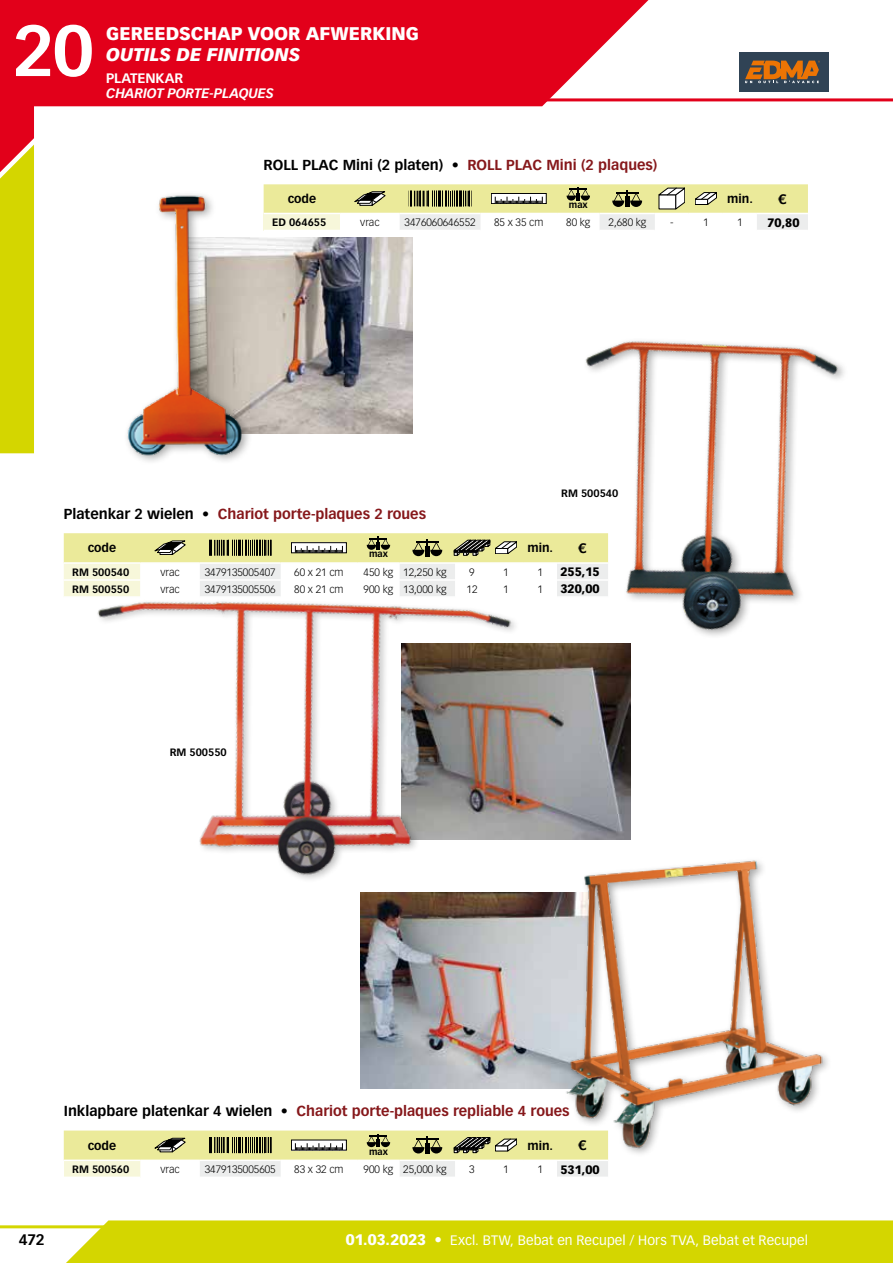
<style>
.page{position:relative;width:893px;height:1263px;background:#fff}
.page>*{position:absolute;margin:0;border:0;box-sizing:border-box;transform-origin:0 0}
.t1{font:700 70.5px "Vectora LT Std";color:#fff}
.t2{font:900 18px "Vectora LT Std";color:#fff}
.t3{font:italic 900 18px "Vectora LT Std";color:#fff}
.t4{font:700 15px "Vectora LT Std";color:#000}
.t5{font:700 14.25px "Vectora LT Std";color:#86181b}
.t6{font:700 14.25px "Vectora LT Std";color:#000}
.t7{font:13.5px "Vectora LT Std";letter-spacing:.005em;color:#fff}
.t8{font:italic 700 13.5px "Vectora LT Std";letter-spacing:-.015em;color:#fff}
.t9{font:700 13.5px "Vectora LT Std";letter-spacing:-.015em;color:#fff}
.t10{font:700 13.5px "Vectora LT Std";color:#000}
.t11{font:700 12px "Vectora LT Std";color:#000}
.t12{font:900 12px "Vectora LT Std";color:#000}
.t13{font:300 10.5px "Vectora LT Std";color:#000}
.t14{font:700 10.5px "Vectora LT Std";color:#000}
.t15{font:700 9px "Vectora LT Std";color:#000}
.s1{color:#86181b}
.s2{color:#000}
.s3{font-weight:900;font-size:15px}
.s4{font-size:15px}
</style>
<div class="page">
<svg style="left:264px;top:184px;width:544px;height:46px"></svg>
<svg style="left:64px;top:1130px;width:544px;height:47px"></svg>
<svg style="left:0;top:0;width:670px;height:106px;background:#e51c33"></svg>
<svg style="left:45px;top:1220px;width:848px;height:43px;background:#d6d810"></svg>
<svg style="left:0;top:32px;width:34px;height:421px;background:#d8980b"></svg>
<hr style="left:0;top:98px;width:893px;height:3px;background:#e2001a">
<hr style="left:0;top:1225px;width:893px;height:3px;background:#d4d600">
<div style="left:739px;top:52px;width:89px;height:39px;background:#304355"></div>
<svg style="left:745px;top:61px;width:75px;height:22px"></svg>
<img style="left:253px;top:237px;width:159px;height:197px">
<img style="left:360px;top:922px;width:195px;height:167px">
<img style="left:569px;top:643px;width:61px;height:197px">
<img style="left:555px;top:860px;width:273px;height:307px">
<img style="left:569px;top:341px;width:275px;height:295px">
<div style="left:123px;top:191px;width:130px;height:275px;background:#000;opacity:.35"></div>
<img style="left:123px;top:191px;width:130px;height:268px">
<img style="left:70px;top:533px;width:499px;height:389px">
<h1 class="t1" style="left:13px;top:8px;width:83px">20</h1>
<h2 class="t2" style="left:106px;top:22px;width:314px">GEREEDSCHAP VOOR AFWERKING</h2>
<h2 class="t3" style="left:106px;top:43px;width:196px">OUTILS DE FINITIONS</h2>
<p class="t9" style="left:106px;top:70px;width:78px">PLATENKAR</p>
<p class="t8" style="left:106px;top:85px;width:169px">CHARIOT PORTE-PLAQUES</p>
<h3 class="t6" style="left:264px;top:156px;width:395px">ROLL PLAC Mini (2 platen) • <span class="s1">ROLL PLAC Mini (2 plaques)</span></h3>
<p class="t11" style="left:288px;top:192px;width:30px">code</p>
<p class="t15" style="left:569px;top:200px;width:20px">max</p>
<p class="t11" style="left:727px;top:192px;width:27px">min.</p>
<p class="t10" style="left:778px;top:191px;width:9px">€</p>
<p class="t14" style="left:272px;top:216px;width:56px">ED 064655</p>
<p class="t13" style="left:360px;top:216px;width:21px">vrac</p>
<p class="t13" style="left:405px;top:216px;width:72px">3476060646552</p>
<p class="t13" style="left:494px;top:216px;width:51px">85 x 35 cm</p>
<p class="t13" style="left:566px;top:216px;width:26px">80 kg</p>
<p class="t13" style="left:609px;top:216px;width:39px">2,680 kg</p>
<p class="t13" style="left:670px;top:216px;width:5px">-</p>
<p class="t13" style="left:703px;top:216px;width:7px">1</p>
<p class="t13" style="left:737px;top:216px;width:7px">1</p>
<p class="t12" style="left:767px;top:215px;width:33px">70,80</p>
<h3 class="t5" style="left:64px;top:505px;width:364px"><span class="s2">Platenkar 2 wielen •</span> Chariot porte-plaques 2 roues</h3>
<p class="t11" style="left:88px;top:541px;width:30px">code</p>
<p class="t15" style="left:369px;top:549px;width:20px">max</p>
<p class="t14" style="left:561px;top:487px;width:59px">RM 500540</p>
<p class="t11" style="left:527px;top:541px;width:27px">min.</p>
<p class="t10" style="left:579px;top:540px;width:9px">€</p>
<p class="t14" style="left:72px;top:565px;width:59px">RM 500540</p>
<p class="t13" style="left:160px;top:566px;width:21px">vrac</p>
<p class="t13" style="left:205px;top:566px;width:72px">3479135005407</p>
<p class="t13" style="left:294px;top:566px;width:51px">60 x 21 cm</p>
<p class="t13" style="left:364px;top:566px;width:84px">450 kg 12,250 kg</p>
<p class="t13" style="left:469px;top:566px;width:7px">9</p>
<p class="t13" style="left:503px;top:566px;width:7px">1</p>
<p class="t13" style="left:537px;top:566px;width:7px">1</p>
<p class="t12" style="left:560px;top:564px;width:41px">255,15</p>
<p class="t14" style="left:72px;top:582px;width:59px">RM 500550</p>
<p class="t13" style="left:160px;top:583px;width:21px">vrac</p>
<p class="t13" style="left:205px;top:583px;width:72px">3479135005506</p>
<p class="t13" style="left:294px;top:583px;width:51px">80 x 21 cm</p>
<p class="t13" style="left:364px;top:583px;width:84px">900 kg 13,000 kg</p>
<p class="t13" style="left:467px;top:583px;width:12px">12</p>
<p class="t13" style="left:503px;top:583px;width:7px">1</p>
<p class="t13" style="left:537px;top:583px;width:7px">1</p>
<p class="t12" style="left:560px;top:581px;width:41px">320,00</p>
<p class="t14" style="left:170px;top:746px;width:59px">RM 500550</p>
<h3 class="t5" style="left:64px;top:1102px;width:507px"><span class="s2">Inklapbare platenkar 4 wielen •</span> Chariot porte-plaques repliable 4 roues</h3>
<p class="t11" style="left:88px;top:1138px;width:30px">code</p>
<p class="t15" style="left:369px;top:1146px;width:20px">max</p>
<p class="t11" style="left:527px;top:1138px;width:27px">min.</p>
<p class="t10" style="left:579px;top:1137px;width:9px">€</p>
<p class="t14" style="left:72px;top:1163px;width:59px">RM 500560</p>
<p class="t13" style="left:160px;top:1163px;width:21px">vrac</p>
<p class="t13" style="left:205px;top:1163px;width:72px">3479135005605</p>
<p class="t13" style="left:294px;top:1163px;width:51px">83 x 32 cm</p>
<p class="t13" style="left:364px;top:1163px;width:84px">900 kg 25,000 kg</p>
<p class="t13" style="left:469px;top:1163px;width:7px">3</p>
<p class="t13" style="left:503px;top:1163px;width:7px">1</p>
<p class="t13" style="left:537px;top:1163px;width:7px">1</p>
<p class="t12" style="left:560px;top:1162px;width:41px">531,00</p>
<h3 class="t4" style="left:19px;top:1230px;width:27px">472</h3>
<p class="t7" style="left:346px;top:1232px;width:464px"><span class="s3">01.03.2023</span> <span class="s4">•</span> Excl. BTW, Bebat en Recupel / Hors TVA, Bebat et Recupel</p>
</div>
